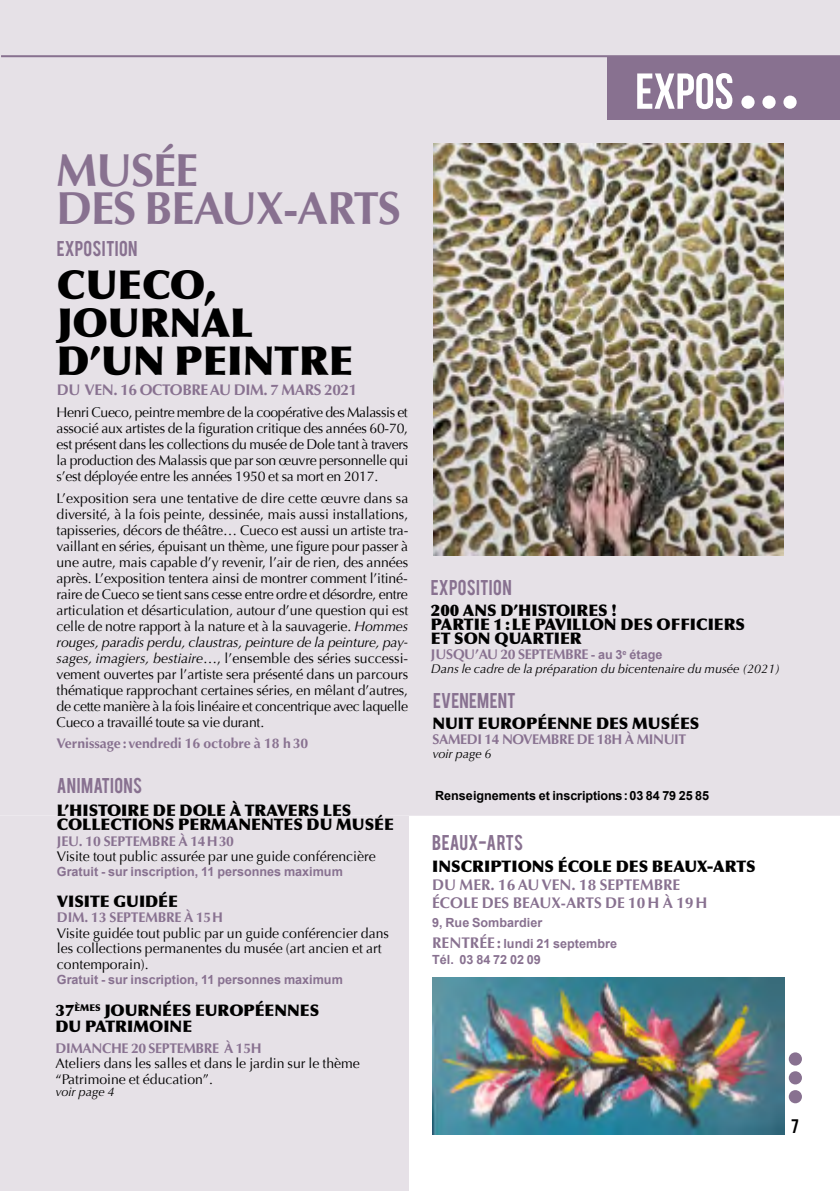
<style>
.page{position:relative;width:840px;height:1191px;background:#fff}
.page>*{position:absolute;margin:0;border:0;box-sizing:border-box;transform-origin:0 0}
.t1{font:700 50.4px "Bebas Neue";color:#fff}
.t2{font:700 46.2px/38px "Optima";letter-spacing:-.025em;color:#887190}
.t3{font:900 40px/38px "Optima";color:#000}
.t4{font:16.8px "Bebas";letter-spacing:.02em;color:#887190}
.t5{font:16.8px "Bebas";color:#887190}
.t6{font:900 16px/14px "Optima";color:#000}
.t7{font:700 15.4px/18.2px "Optima";color:#887190}
.t8{font:700 15.4px "Optima";letter-spacing:-.025em;color:#887190}
.t9{font:14px/16px "Optima";color:#000;text-align:justify}
.t10{font:700 14px "Optima";letter-spacing:-.025em;color:#887190}
.t11{font:700 14px "Optima";color:#887190}
.t12{font:700 12.6px/21.6px "Arial";color:#887190}
.t13{font:italic 12.6px "Optima";color:#000}
.t14{font:700 12.6px "Arial";letter-spacing:-.01em;color:#000}
.s1{font-style:italic}
.s2{font-family:"Arial";font-size:12.6px}
.s3{font-family:"Optima";font-size:15.4px}
</style>
<div class="page">
<div style="left:0;top:815px;width:408px;height:376px;background:#e6e1e7"></div>
<div style="left:0;top:0;width:839px;height:815px;background:#e6e1e7"></div>
<hr style="left:1px;top:55px;width:838px;height:2px;background:#887190">
<div style="left:607px;top:57px;width:232px;height:63px;background:#887190"></div>
<div style="left:741px;top:96px;width:13px;height:13px;background:#fff;border-radius:50%"></div>
<div style="left:762px;top:96px;width:13px;height:13px;background:#fff;border-radius:50%"></div>
<div style="left:783px;top:96px;width:13px;height:13px;background:#fff;border-radius:50%"></div>
<div style="left:788px;top:1090px;width:13px;height:13px;background:#887190;border-radius:50%"></div>
<div style="left:788px;top:1071px;width:13px;height:13px;background:#887190;border-radius:50%"></div>
<div style="left:788px;top:1052px;width:13px;height:13px;background:#887190;border-radius:50%"></div>
<img style="left:432px;top:977px;width:351px;height:157px">
<img style="left:433px;top:143px;width:349px;height:413px">
<h2 class="t2" style="left:56px;top:152px;width:346px">MUSÉE<br>DES BEAUX-ARTS</h2>
<p class="t4" style="left:57px;top:236px;width:82px">EXPOSITION</p>
<h3 class="t3" style="left:57px;top:266px;width:298px">CUECO,<br>JOURNAL<br>D’UN PEINTRE</h3>
<p class="t8" style="left:57px;top:380px;width:302px">DU VEN. 16 OCTOBRE AU DIM. 7 MARS 2021</p>
<p class="t9" style="left:57px;top:404px;width:353px">Henri Cueco, peintre membre de la coopérative des Malassis et associé aux artistes de la figuration critique des années 60-70, est présent dans les collections du musée de Dole tant à travers la production des Malassis que par son œuvre personnelle qui s’est déployée entre les années 1950 et sa mort en 2017.</p>
<p class="t9" style="left:57px;top:490px;width:353px">L’exposition sera une tentative de dire cette œuvre dans sa diversité, à la fois peinte, dessinée, mais aussi installations, tapisseries, décors de théâtre… Cueco est aussi un artiste tra&shy;vaillant en séries, épuisant un thème, une figure pour passer à une autre, mais capable d’y revenir, l’air de rien, des années après. L’exposition tentera ainsi de montrer comment l’itiné&shy;raire de Cueco se tient sans cesse entre ordre et désordre, entre articulation et désarticulation, autour d’une question qui est celle de notre rapport à la nature et à la sauvagerie. <span class="s1">Hommes rouges, paradis perdu, claustras, peinture de la peinture, pay&shy;sages, imagiers, bestiaire</span>…, l’ensemble des séries successi&shy;vement ouvertes par l’artiste sera présenté dans un parcours thématique rapprochant certaines séries, en mêlant d’autres, de cette manière à la fois linéaire et concentrique avec laquelle Cueco a travaillé toute sa vie durant.</p>
<p class="t11" style="left:57px;top:735px;width:253px">Vernissage:vendredi 16 octobre à 18 h30</p>
<p class="t4" style="left:57px;top:773px;width:87px">ANIMATIONS</p>
<p class="t6" style="left:57px;top:803px;width:338px">L’HISTOIRE DE DOLE À TRAVERS LES<br>COLLECTIONS PERMANENTES DU MUSÉE</p>
<p class="t10" style="left:57px;top:832px;width:178px">JEU. 10 SEPTEMBRE À 14H30</p>
<p class="t9" style="left:57px;top:848px;width:320px">Visite tout public assurée par une guide conférencière</p>
<p class="t12" style="left:57px;top:861px;width:287px">Gratuit - sur inscription, 11 personnes maximum</p>
<p class="t6" style="left:57px;top:894px;width:122px">VISITE GUIDÉE</p>
<p class="t10" style="left:57px;top:909px;width:168px">DIM. 13 SEPTEMBRE À 15H</p>
<p class="t9" style="left:57px;top:925px;width:333px;line-height:15.4px;text-align:left">Visite guidée tout public par un guide conférencier dans les collections permanentes du musée (art ancien et art contemporain).</p>
<p class="t12" style="left:57px;top:969px;width:287px">Gratuit - sur inscription, 11 personnes maximum</p>
<p class="t6" style="left:55px;top:1003px;width:265px;line-height:15.4px">37<sup>ÈMES</sup> JOURNÉES EUROPÉENNES<br>DU PATRIMOINE</p>
<p class="t10" style="left:55px;top:1040px;width:208px">DIMANCHE 20 SEPTEMBRE À 15H</p>
<p class="t9" style="left:55px;top:1056px;width:306px;line-height:15.4px">Ateliers dans les salles et dans le jardin sur le thème “Patrimoine et éducation”.</p>
<p class="t13" style="left:55px;top:1084px;width:61px">voir page 4</p>
<h1 class="t1" style="left:634px;top:64px;width:100px">EXPOS</h1>
<p class="t4" style="left:430px;top:575px;width:82px">EXPOSITION</p>
<p class="t6" style="left:430px;top:603px;width:315px">200 ANS D’HISTOIRES !<br>PARTIE 1:LE PAVILLON DES OFFICIERS<br>ET SON QUARTIER</p>
<p class="t10" style="left:430px;top:646px;width:233px">JUSQU’AU 20 SEPTEMBRE - <span class="s2">au 3</span><sup>e</sup> <span class="s2">étage</span></p>
<p class="t13" style="left:430px;top:661px;width:350px">Dans le cadre de la préparation du bicentenaire du musée (2021)</p>
<p class="t4" style="left:433px;top:688px;width:84px">EVENEMENT</p>
<p class="t6" style="left:432px;top:716px;width:268px">NUIT EUROPÉENNE DES MUSÉES</p>
<p class="t10" style="left:432px;top:731px;width:255px">SAMEDI 14 NOVEMBRE DE 18H À MINUIT</p>
<p class="t13" style="left:432px;top:746px;width:61px">voir page 6</p>
<p class="t14" style="left:435px;top:787px;width:275px">Renseignements et inscriptions:03 84 79 25 85</p>
<p class="t5" style="left:432px;top:830px;width:92px">BEAUX-ARTS</p>
<p class="t6" style="left:432px;top:859px;width:324px">INSCRIPTIONS ÉCOLE DES BEAUX-ARTS</p>
<p class="t7" style="left:432px;top:876px;width:277px">DU MER. 16 AU VEN. 18 SEPTEMBRE<br>ÉCOLE DES BEAUX-ARTS DE 10H À 19H</p>
<p class="t12" style="left:432px;top:911px;width:186px">9, Rue Sombardier<br><span class="s3">RENTRÉE:</span> lundi 21 septembre</p>
<p class="t12" style="left:432px;top:949px;width:110px">Tél. 03 84 72 02 09</p>
</div>
